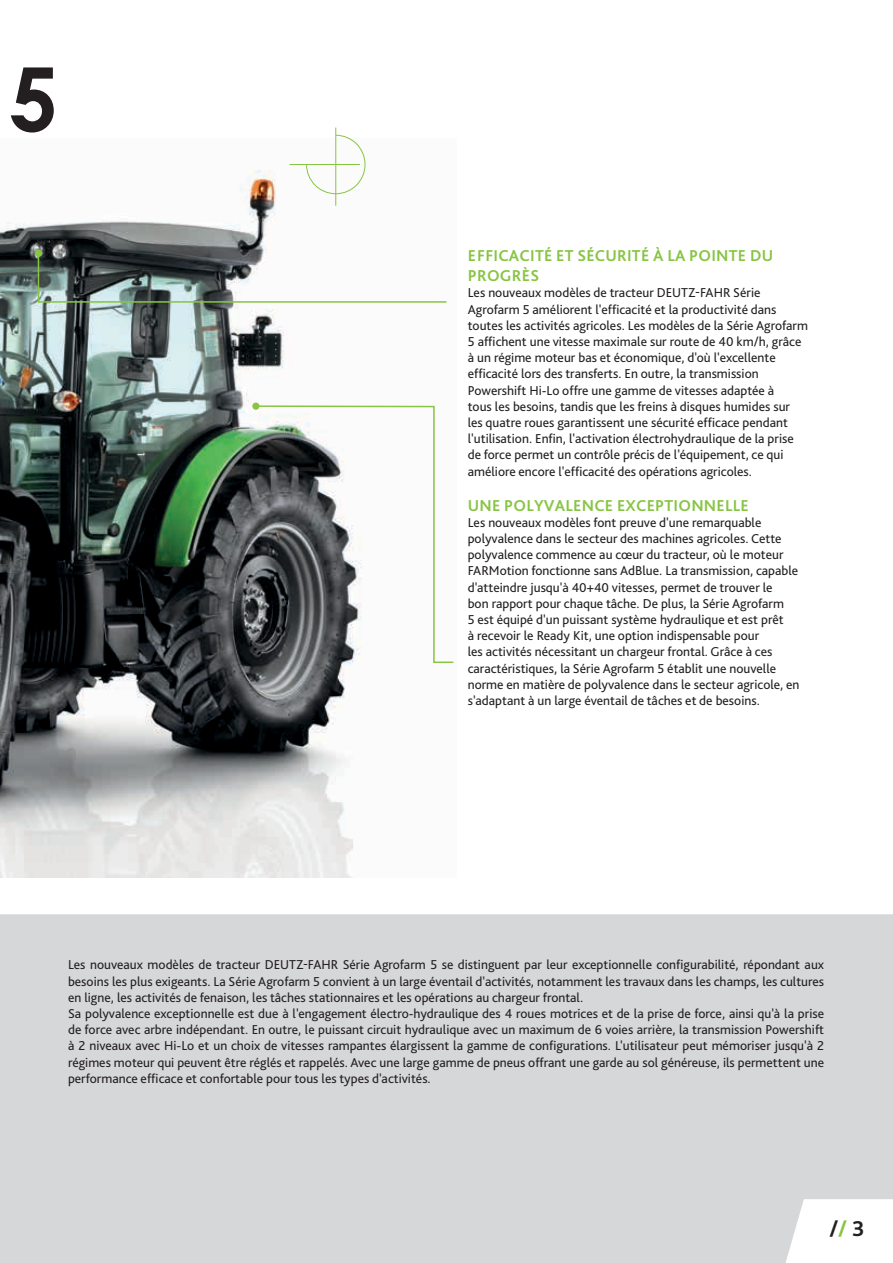
<style>
.page{position:relative;width:893px;height:1263px;background:#fff}
.page>*{position:absolute;margin:0;border:0;box-sizing:border-box;transform-origin:0 0}
.t1{font:700 88.5px "Century Gothic Pro";color:#231f20}
.t2{font:700 22.5px "Bliss Pro";color:#231f20}
.t3{font:700 16.5px/19.8px "Bliss Pro";letter-spacing:.015em;color:#88c543}
.t4{font:13.5px/16.2px "Bliss Pro";color:#231f20}
.s1{color:#88c543}
</style>
<div class="page">
<img style="left:0;top:164px;width:353px;height:713px">
<svg style="left:254px;top:405px;width:200px;height:259px"></svg>
<div style="left:252px;top:403px;width:7px;height:7px;background:#88c543;border-radius:50%"></div>
<svg style="left:37px;top:252px;width:410px;height:51px"></svg>
<div style="left:35px;top:250px;width:7px;height:7px;background:#88c543;border-radius:50%"></div>
<hr style="left:335px;top:128px;width:1px;height:78px;background:#88c543">
<hr style="left:290px;top:164px;width:70px;height:1px;background:#88c543">
<svg style="left:306px;top:134px;width:60px;height:60px"></svg>
<div style="left:0;top:914px;width:893px;height:349px;background:#d6d7d9"></div>
<svg style="left:785px;top:1199px;width:108px;height:64px;background:#fbfbfb"></svg>
<h1 class="t1" style="left:9px;top:44px;width:51px">5</h1>
<p class="t3" style="left:468px;top:246px;width:307px">EFFICACITÉ ET SÉCURITÉ À LA POINTE DU<br>PROGRÈS</p>
<p class="t4" style="left:468px;top:285px;width:342px">Les nouveaux modèles de tracteur DEUTZ-FAHR Série Agrofarm 5 améliorent l'efficacité et la productivité dans toutes les activités agricoles. Les modèles de la Série Agrofarm 5 affichent une vitesse maximale sur route de 40 km/h, grâce à un régime moteur bas et économique, d'où l'excellente efficacité lors des transferts. En outre, la transmission Powershift Hi-Lo offre une gamme de vitesses adaptée à<br>tous les besoins, tandis que les freins à disques humides sur les quatre roues garantissent une sécurité efficace pendant l'utilisation. Enfin, l'activation électrohydraulique de la prise de force permet un contrôle précis de l'équipement, ce qui améliore encore l'efficacité des opérations agricoles.</p>
<p class="t3" style="left:468px;top:495px;width:282px">UNE POLYVALENCE EXCEPTIONNELLE</p>
<p class="t4" style="left:468px;top:514px;width:333px">Les nouveaux modèles font preuve d'une remarquable polyvalence dans le secteur des machines agricoles. Cette polyvalence commence au cœur du tracteur, où le moteur FARMotion fonctionne sans AdBlue. La transmission, capable d'atteindre jusqu'à 40+40 vitesses, permet de trouver le<br>bon rapport pour chaque tâche. De plus, la Série Agrofarm<br>5 est équipé d'un puissant système hydraulique et est prêt<br>à recevoir le Ready Kit, une option indispensable pour<br>les activités nécessitant un chargeur frontal. Grâce à ces caractéristiques, la Série Agrofarm 5 établit une nouvelle norme en matière de polyvalence dans le secteur agricole, en s'adaptant à un large éventail de tâches et de besoins.</p>
<p class="t4" style="left:68px;top:957px;width:758px">Les nouveaux modèles de tracteur DEUTZ-FAHR Série Agrofarm 5 se distinguent par leur exceptionnelle configurabilité, répondant aux besoins les plus exigeants. La Série Agrofarm 5 convient à un large éventail d'activités, notamment les travaux dans les champs, les cultures en ligne, les activités de fenaison, les tâches stationnaires et les opérations au chargeur frontal.<br>Sa polyvalence exceptionnelle est due à l'engagement électro-hydraulique des 4 roues motrices et de la prise de force, ainsi qu'à la prise de force avec arbre indépendant. En outre, le puissant circuit hydraulique avec un maximum de 6 voies arrière, la transmission Powershift à 2 niveaux avec Hi-Lo et un choix de vitesses rampantes élargissent la gamme de configurations. L'utilisateur peut mémoriser jusqu'à 2 régimes moteur qui peuvent être réglés et rappelés. Avec une large gamme de pneus offrant une garde au sol généreuse, ils permettent une performance efficace et confortable pour tous les types d'activités.</p>
<h2 class="t2" style="left:829px;top:1215px;width:37px">/<span class="s1">/</span> 3</h2>
</div>
